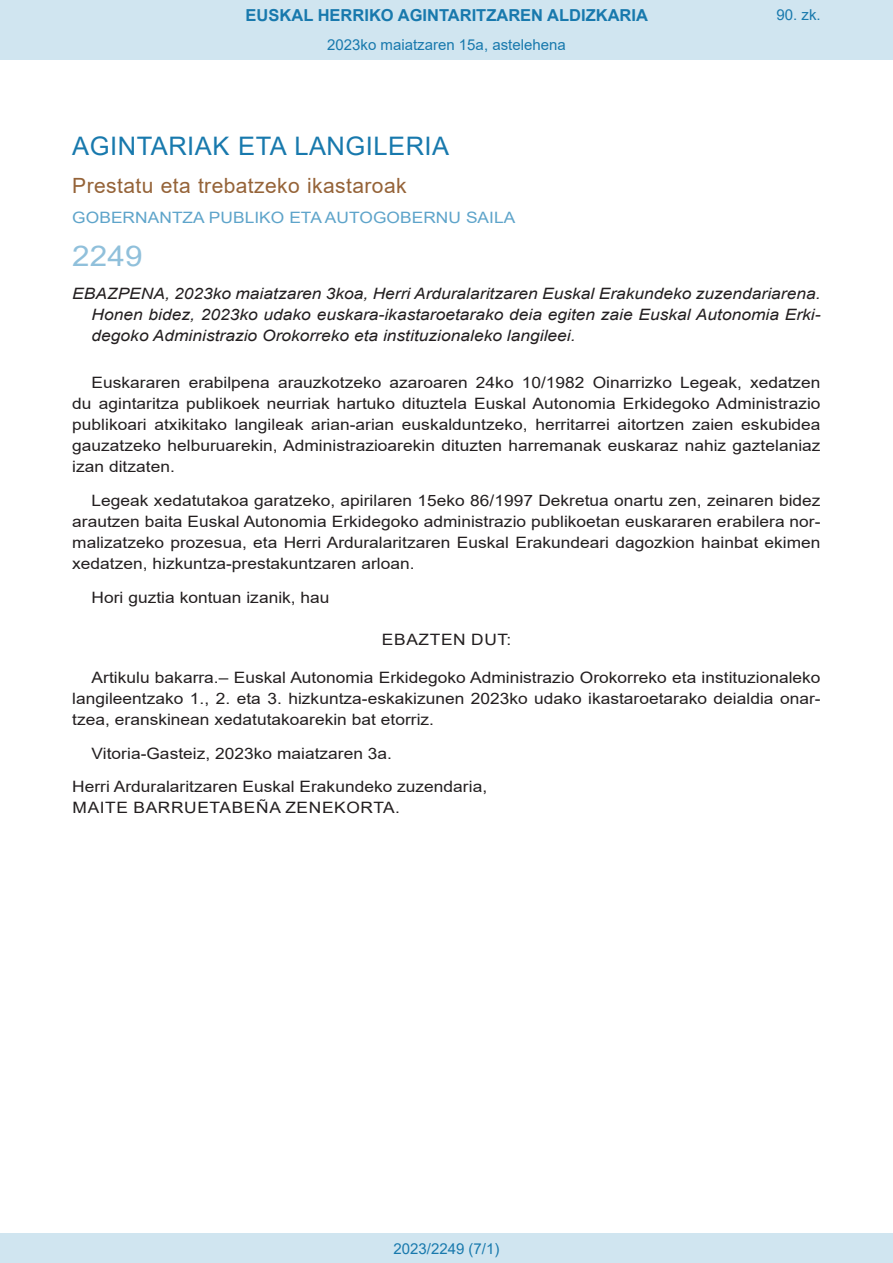
<style>
.page{position:relative;width:893px;height:1263px;background:#fff}
.page>*{position:absolute;margin:0;border:0;box-sizing:border-box;transform-origin:0 0}
.BOPVOrden{font:28.5px "Arial";color:#90c0db;scale:1.11 1}
.BOPVSeccion{font:25.5px "Arial";letter-spacing:.02em;color:#1879ad}
.BOPVSubseccion{font:21px "Arial";letter-spacing:.02em;color:#956338}
.t1{font:700 16.5px "Arial";color:#1879ad}
.BOPVDetalle{font:15.6px/21px "Arial";color:#231f20;text-align:justify;scale:1.11 1}
.BOPVTitulo{font:italic 15.6px/21px "Arial";color:#231f20;text-align:justify;scale:1.11 1}
.BOPVFirmaPuesto{font:15.6px "Arial";color:#231f20;scale:1.11 1}
.BOPVOrganismo{font:15.6px "Arial";letter-spacing:.005em;color:#5ea4ca;scale:1.11 1}
.BOPVFirmaLugFec{font:15.6px "Arial";color:#231f20;scale:1.11 1}
.BOPVFirmaNombre{font:15.6px "Arial";letter-spacing:.035em;color:#231f20;scale:1.11 1}
.BOPVClave{font:15.6px "Arial";letter-spacing:.035em;color:#231f20;scale:1.11 1}
.Paginacion_Centro{font:15px "Arial";color:#1879ad}
</style>
<div class="page">
<div style="left:0;top:0;width:893px;height:60px;background:#d0e5f0"></div>
<div style="left:0;top:1233px;width:893px;height:30px;background:#d0e5f0"></div>
<p class="t1" style="left:246px;top:3px;width:404px">EUSKAL HERRIKO AGINTARITZAREN ALDIZKARIA</p>
<p class="Paginacion_Centro" style="left:327px;top:35px;width:240px">2023ko maiatzaren 15a, astelehena</p>
<p class="Paginacion_Centro" style="left:776px;top:5px;width:46px">90. zk.</p>
<p class="BOPVSeccion" style="left:72px;top:128px;width:378px">AGINTARIAK ETA LANGILERIA</p>
<p class="BOPVSubseccion" style="left:72px;top:171px;width:336px">Prestatu eta trebatzeko ikastaroak</p>
<p class="BOPVOrganismo" style="left:72px;top:207px;width:401px">GOBERNANTZA PUBLIKO ETA AUTOGOBERNU SAILA</p>
<p class="BOPVOrden" style="left:72px;top:236px;width:65px">2249</p>
<p class="BOPVTitulo" style="left:92px;top:284px;width:658px;text-indent:-19px">EBAZPENA, 2023ko maiatzaren 3koa, Herri Arduralaritzaren Euskal Erakundeko zuzendariarena.<br>Honen bidez, 2023ko udako euskara-ikastaroetarako deia egiten zaie Euskal Autonomia Erki&shy;degoko Administrazio Orokorreko eta instituzionaleko langileei.</p>
<p class="BOPVDetalle" style="left:72px;top:372px;width:676px;text-indent:19px">Euskararen erabilpena arauzkotzeko azaroaren 24ko 10/1982 Oinarrizko Legeak, xedatzen du agintaritza publikoek neurriak hartuko dituztela Euskal Autonomia Erkidegoko Administrazio publikoari atxikitako langileak arian-arian euskalduntzeko, herritarrei aitortzen zaien eskubidea gauzatzeko helburuarekin, Administrazioarekin dituzten harremanak euskaraz nahiz gaztelaniaz izan ditzaten.</p>
<p class="BOPVDetalle" style="left:72px;top:490px;width:676px;text-indent:19px">Legeak xedatutakoa garatzeko, apirilaren 15eko 86/1997 Dekretua onartu zen, zeinaren bidez arautzen baita Euskal Autonomia Erkidegoko administrazio publikoetan euskararen erabilera nor&shy;malizatzeko prozesua, eta Herri Arduralaritzaren Euskal Erakundeari dagozkion hainbat ekimen xedatzen, hizkuntza-prestakuntzaren arloan.</p>
<p class="BOPVDetalle" style="left:92px;top:586px;width:216px">Hori guztia kontuan izanik, hau</p>
<p class="BOPVClave" style="left:382px;top:628px;width:118px">EBAZTEN DUT:</p>
<p class="BOPVDetalle" style="left:72px;top:667px;width:676px;text-indent:19px">Artikulu bakarra.– Euskal Autonomia Erkidegoko Administrazio Orokorreko eta instituzionaleko langileentzako 1., 2. eta 3. hizkuntza-eskakizunen 2023ko udako ikastaroetarako deialdia onar&shy;tzea, eranskinean xedatutakoarekin bat etorriz.</p>
<p class="BOPVFirmaLugFec" style="left:92px;top:742px;width:272px">Vitoria-Gasteiz, 2023ko maiatzaren 3a.</p>
<p class="BOPVFirmaPuesto" style="left:72px;top:776px;width:375px">Herri Arduralaritzaren Euskal Erakundeko zuzendaria,</p>
<p class="BOPVFirmaNombre" style="left:73px;top:797px;width:296px">MAITE BARRUETABEÑA ZENEKORTA.</p>
<p class="Paginacion_Centro" style="left:393px;top:1238px;width:107px">2023/2249 (7/1)</p>
</div>
